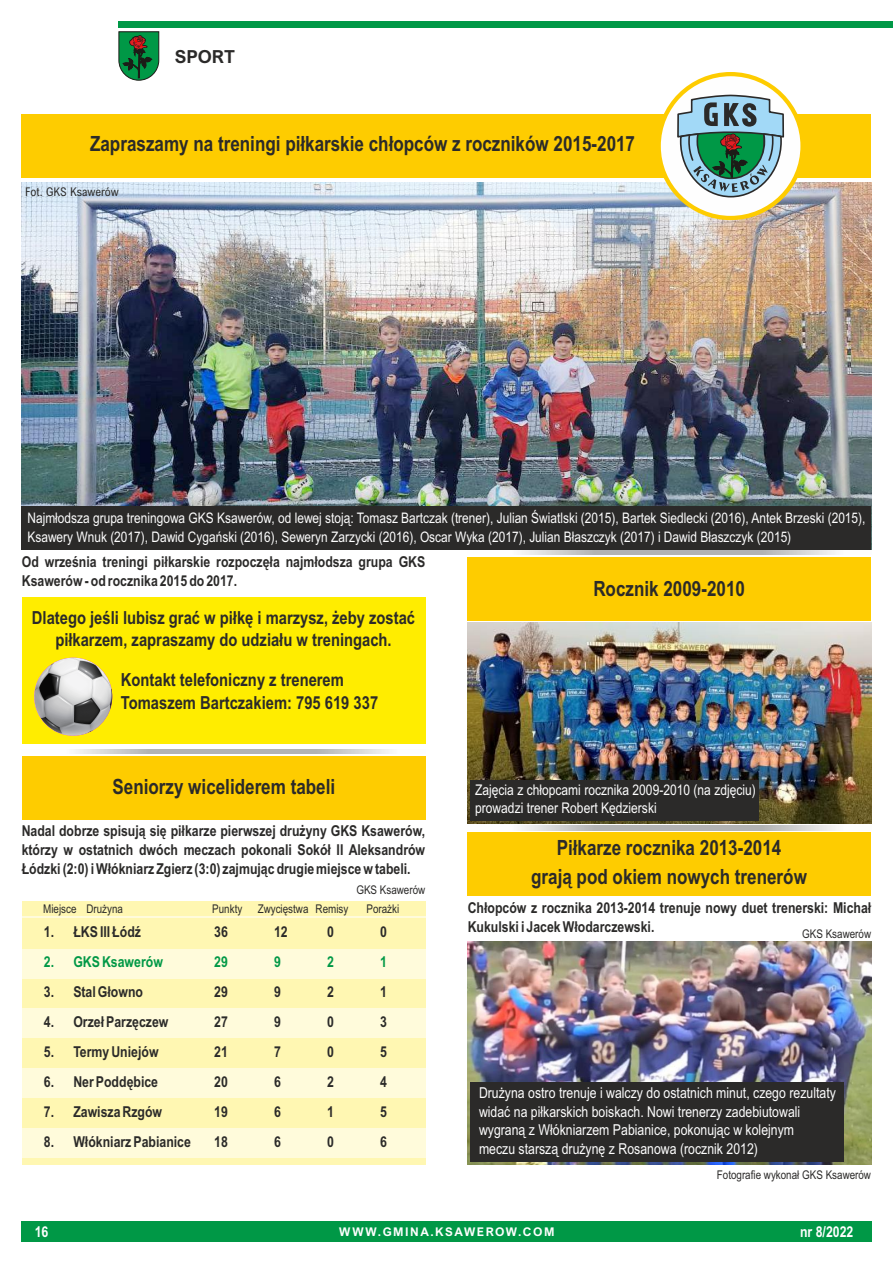
<style>
.page{position:relative;width:893px;height:1263px;background:#fff}
.page>*{position:absolute;margin:0;border:0;box-sizing:border-box;transform-origin:0 0}
.t1{font:700 21px/28.8px "Arial Narrow";color:#2b2a29;text-align:center}
.t2{font:700 18px/22.5px "Arial Narrow";color:#2b2a29;text-align:center}
.t3{font:700 18px "Arial Nova";color:#2b2a29}
.t4{font:700 15px/30px "Arial Narrow";color:#2b2a29}
.t5{font:15px/18.8px "Arial Narrow";color:#fefefe}
.t6{font:700 15px "Arial Narrow";color:#009846}
.t7{font:700 15px "Arial Narrow";color:#fefefe}
.t8{font:14.7px/18.8px "Arial Narrow";color:#fefefe}
.t9{font:14.55px/18.8px "Arial Narrow";color:#fefefe}
.t10{font:12px "Arial Narrow";color:#2b2a29}
.t11{font:700 12px "Arial Nova";letter-spacing:.125em;color:#fefefe}
.t12{font:12px "Arial Nova Cond";color:#2b2a29}
</style>
<div class="page">
<div style="left:119px;top:21px;width:774px;height:6px;background:#009846"></div>
<svg style="left:118px;top:31px;width:41px;height:50px;background:#2d7e4c"></svg>
<div style="left:21px;top:1221px;width:851px;height:21px;background:#009846"></div>
<div style="left:468px;top:832px;width:403px;height:64px;background:#fecc00"></div>
<div style="left:468px;top:557px;width:403px;height:64px;background:#fecc00"></div>
<div style="left:22px;top:756px;width:403px;height:64px;background:#fecc00"></div>
<img style="left:22px;top:183px;width:849px;height:323px">
<div style="left:22px;top:114px;width:849px;height:64px;background:#fecc00"></div>
<svg style="left:657px;top:72px;width:148px;height:148px"></svg>
<svg style="left:676px;top:94px;width:109px;height:104px;background:#83adaa"></svg>
<div style="left:22px;top:506px;width:849px;height:43px;background:#2b2a29"></div>
<div style="left:22px;top:597px;width:403px;height:147px;background:#ffed00"></div>
<img style="left:34px;top:658px;width:78px;height:78px;border-radius:50%">
<svg style="left:75px;top:749px;width:315px;height:5px;background:#c1c2c2"></svg>
<svg style="left:521px;top:550px;width:315px;height:5px;background:#c1c2c2"></svg>
<svg style="left:521px;top:826px;width:315px;height:4px"></svg>
<div style="left:22px;top:901px;width:403px;height:263px;background:#fff7b2"></div>
<div style="left:22px;top:1008px;width:403px;height:30px;background:#fffbdb"></div>
<div style="left:22px;top:949px;width:403px;height:30px;background:#fffbdb"></div>
<div style="left:22px;top:1128px;width:403px;height:29px;background:#fffbdb"></div>
<div style="left:22px;top:1068px;width:403px;height:29px;background:#fffbdb"></div>
<hr style="left:22px;top:916px;width:403px;height:2px;background:#fffbdb">
<img style="left:468px;top:623px;width:403px;height:200px">
<div style="left:471px;top:780px;width:288px;height:40px;background:#2b2a29"></div>
<img style="left:468px;top:941px;width:403px;height:224px">
<div style="left:471px;top:1082px;width:373px;height:80px;background:#2b2a29"></div>
<p class="t3" style="left:175px;top:50px;width:62px">SPORT</p>
<h1 class="t1" style="left:90px;top:132px;width:546px">Zapraszamy na treningi piłkarskie chłopców z roczników 2015-2017</h1>
<p class="t12" style="left:25px;top:188px;width:95px">Fot. GKS Ksawerów</p>
<p class="t9" style="left:27px;top:510px;width:840px">Najmłodsza grupa treningowa GKS Ksawerów, od lewej stoją: Tomasz Bartczak (trener), Julian Światlski (2015), Bartek Siedlecki (2016), Antek Brzeski (2015),<br>Ksawery Wnuk (2017), Dawid Cygański (2016), Seweryn Zarzycki (2016), Oscar Wyka (2017), Julian Błaszczyk (2017) i Dawid Błaszczyk (2015)</p>
<p class="t4" style="left:22px;top:554px;width:405px;line-height:18.8px">Od września treningi piłkarskie rozpoczęła najmłodsza grupa GKS<br>Ksawerów - od rocznika 2015 do 2017.</p>
<p class="t2" style="left:32px;top:608px;width:385px">Dlatego jeśli lubisz grać w piłkę i marzysz, żeby zostać piłkarzem, zapraszamy do udziału w treningach.</p>
<p class="t2" style="left:121px;top:670px;width:259px;text-align:left">Kontakt telefoniczny z trenerem<br>Tomaszem Bartczakiem: 795 619 337</p>
<h1 class="t1" style="left:112px;top:774px;width:224px">Seniorzy wiceliderem tabeli</h1>
<p class="t4" style="left:22px;top:823px;width:405px;line-height:18.8px;text-align:justify">Nadal dobrze spisują się piłkarze pierwszej drużyny GKS Ksawerów, którzy w ostatnich dwóch meczach pokonali Sokół II Aleksandrów Łódzki (2:0) i Włókniarz Zgierz (3:0) zajmując drugie miejsce w tabeli.</p>
<p class="t10" style="left:356px;top:885px;width:70px">GKS Ksawerów</p>
<p class="t10" style="left:43px;top:904px;width:81px">Miejsce Drużyna</p>
<p class="t10" style="left:212px;top:904px;width:32px">Punkty</p>
<p class="t10" style="left:258px;top:904px;width:92px">Zwycięstwa Remisy</p>
<p class="t10" style="left:366px;top:904px;width:34px">Porażki</p>
<p class="t4" style="left:214px;top:918px;width:15px">36</p>
<p class="t6" style="left:214px;top:956px;width:15px">29</p>
<p class="t4" style="left:214px;top:978px;width:15px;text-align:justify">29<br>27<br>21<br>20<br>19<br>18</p>
<p class="t4" style="left:44px;top:918px;width:99px">1. ŁKS III Łódź</p>
<p class="t6" style="left:44px;top:956px;width:120px">2. GKS Ksawerów</p>
<p class="t4" style="left:44px;top:978px;width:101px">3. Stal Głowno</p>
<p class="t4" style="left:44px;top:1008px;width:126px">4. Orzeł Parzęczew</p>
<p class="t4" style="left:44px;top:1038px;width:116px">5. Termy Uniejów</p>
<p class="t4" style="left:44px;top:1068px;width:116px">6. Ner Poddębice</p>
<p class="t4" style="left:44px;top:1098px;width:120px">7. Zawisza Rzgów</p>
<p class="t4" style="left:44px;top:1128px;width:148px">8. Włókniarz Pabianice</p>
<p class="t4" style="left:274px;top:918px;width:15px">12</p>
<p class="t4" style="left:327px;top:918px;width:8px">0</p>
<p class="t4" style="left:380px;top:918px;width:8px">0</p>
<p class="t6" style="left:274px;top:956px;width:8px">9</p>
<p class="t6" style="left:327px;top:956px;width:8px">2</p>
<p class="t6" style="left:380px;top:956px;width:8px">1</p>
<p class="t4" style="left:274px;top:978px;width:8px">9</p>
<p class="t4" style="left:327px;top:978px;width:8px">2</p>
<p class="t4" style="left:380px;top:978px;width:8px">1</p>
<p class="t4" style="left:274px;top:1008px;width:8px">9</p>
<p class="t4" style="left:327px;top:1008px;width:8px">0</p>
<p class="t4" style="left:380px;top:1008px;width:8px">3</p>
<p class="t4" style="left:274px;top:1038px;width:8px">7</p>
<p class="t4" style="left:327px;top:1038px;width:8px">0</p>
<p class="t4" style="left:380px;top:1038px;width:8px">5</p>
<p class="t4" style="left:274px;top:1068px;width:8px">6</p>
<p class="t4" style="left:327px;top:1068px;width:8px">2</p>
<p class="t4" style="left:380px;top:1068px;width:8px">4</p>
<p class="t4" style="left:274px;top:1098px;width:8px">6</p>
<p class="t4" style="left:327px;top:1098px;width:8px">1</p>
<p class="t4" style="left:380px;top:1098px;width:8px">5</p>
<p class="t4" style="left:274px;top:1128px;width:8px">6</p>
<p class="t4" style="left:327px;top:1128px;width:8px">0</p>
<p class="t4" style="left:380px;top:1128px;width:8px">6</p>
<h1 class="t1" style="left:593px;top:576px;width:153px">Rocznik 2009-2010</h1>
<p class="t8" style="left:475px;top:781px;width:282px">Zajęcia z chłopcami rocznika 2009-2010 (na zdjęciu) prowadzi trener Robert Kędzierski</p>
<h1 class="t1" style="left:531px;top:835px;width:277px">Piłkarze rocznika 2013-2014<br>grają pod okiem nowych trenerów</h1>
<p class="t4" style="left:468px;top:899px;width:405px;line-height:18.8px">Chłopców z rocznika 2013-2014 trenuje nowy duet trenerski: Michał<br>Kukulski i Jacek Włodarczewski.</p>
<p class="t10" style="left:802px;top:929px;width:70px">GKS Ksawerów</p>
<p class="t5" style="left:479px;top:1084px;width:358px">Drużyna ostro trenuje i walczy do ostatnich minut, czego rezultaty widać na piłkarskich boiskach. Nowi trenerzy zadebiutowali wygraną z Włókniarzem Pabianice, pokonując w kolejnym<br>meczu starszą drużynę z Rosanowa (rocznik 2012)</p>
<p class="t10" style="left:717px;top:1170px;width:156px">Fotografie wykonał GKS Ksawerów</p>
<p class="t7" style="left:35px;top:1226px;width:15px">16</p>
<p class="t11" style="left:339px;top:1227px;width:217px">WWW.GMINA.KSAWEROW.COM</p>
<p class="t7" style="left:800px;top:1226px;width:55px">nr 8/2022</p>
</div>
